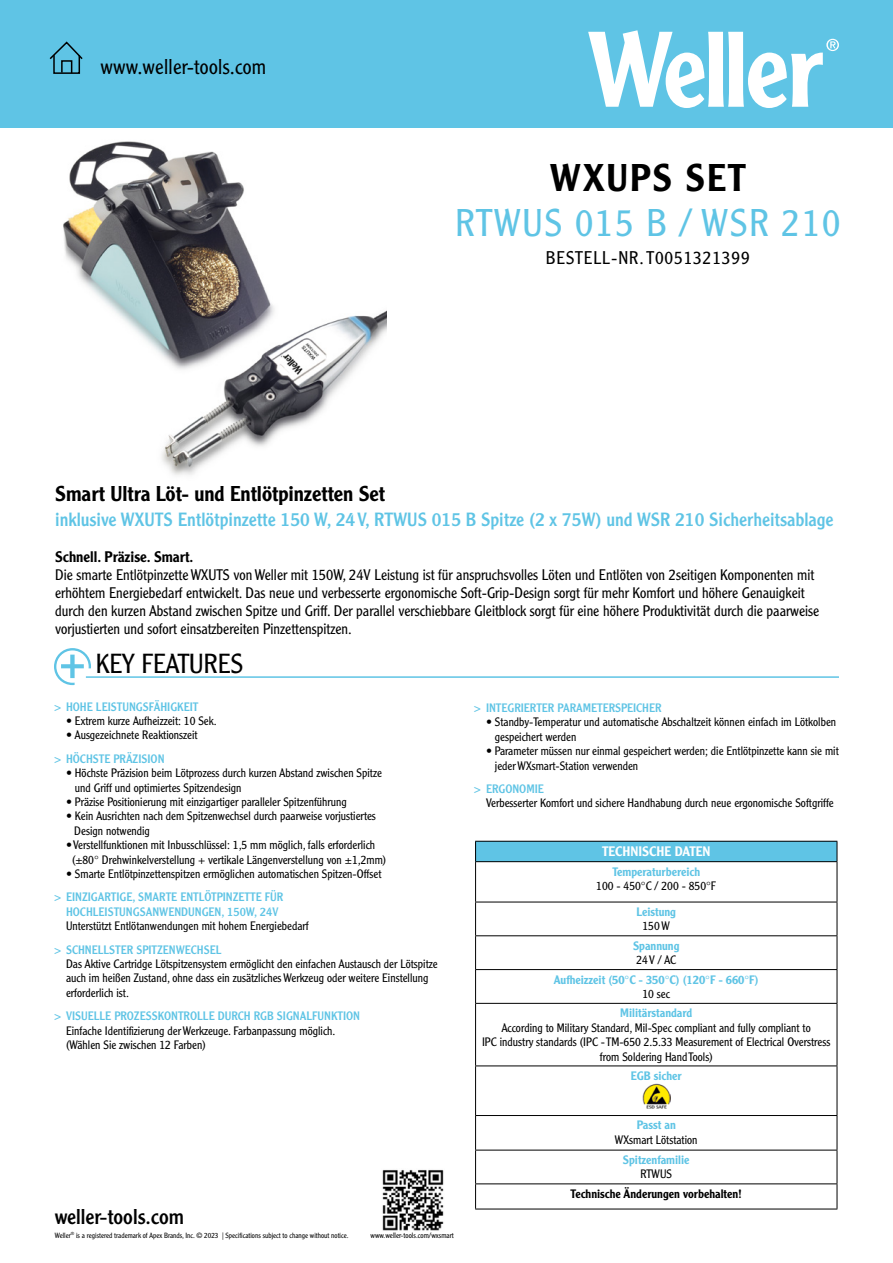
<style>
.page{position:relative;width:893px;height:1263px;background:#fff}
.page>*{position:absolute;margin:0;border:0;box-sizing:border-box;transform-origin:0 0}
.t1{font:300 37.8px "Clearface Gothic LT Std";letter-spacing:.05em;color:#5fc4e5}
.t2{font:500 37.8px "Clearface Gothic LT Std";letter-spacing:.05em;color:#000}
.t3{font:300 27px "Clearface Gothic LT Std";color:#000}
.t4{font:500 21px "Clearface Gothic LT Std";color:#000}
.t5{font:300 21px "Clearface Gothic LT Std";letter-spacing:.01em;color:#000}
.t6{font:21px "Clearface Gothic LT Std";color:#000}
.t7{font:18.75px "Clearface Gothic LT Std";color:#5fc4e5}
.t8{font:300 18px "Clearface Gothic LT Std";letter-spacing:.05em;color:#000}
.t9{font:300 15px/18px "Clearface Gothic LT Std";color:#000}
.t10{font:500 15px "Clearface Gothic LT Std";color:#000}
.t11{font:500 13.5px "Clearface Gothic LT Std";color:#fff}
.t12{font:300 12px/14.4px "Clearface Gothic LT Std";color:#000}
.t13{font:12px/14.4px "Clearface Gothic LT Std";color:#5fc4e5;text-align:center}
.t14{font:500 12px "Clearface Gothic LT Std";color:#5fc4e5}
.t15{font:500 12px "Clearface Gothic LT Std";color:#000}
.t16{font:300 7.65px "Clearface Gothic LT Std";color:#000}
.t17{font:300 7.35px "Clearface Gothic LT Std";color:#000}
</style>
<div class="page">
<img style="left:63px;top:141px;width:324px;height:334px">
<div style="left:0;top:0;width:893px;height:128px;background:#5fc4e5"></div>
<svg style="left:588px;top:30px;width:251px;height:78px"></svg>
<svg style="left:49px;top:41px;width:34px;height:33px"></svg>
<div style="left:476px;top:841px;width:361px;height:21px;background:#5fc4e5"></div>
<hr style="left:475px;top:841px;width:362px;height:1px;background:#000">
<svg style="left:475px;top:842px;width:1px;height:19px"></svg>
<svg style="left:837px;top:842px;width:1px;height:19px"></svg>
<hr style="left:475px;top:861px;width:362px;height:1px;background:#000">
<hr style="left:475px;top:862px;width:1px;height:40px;background:#000">
<hr style="left:837px;top:862px;width:1px;height:40px;background:#000">
<hr style="left:475px;top:902px;width:362px;height:1px;background:#000">
<hr style="left:475px;top:902px;width:1px;height:33px;background:#000">
<hr style="left:837px;top:902px;width:1px;height:33px;background:#000">
<hr style="left:475px;top:935px;width:362px;height:1px;background:#000">
<hr style="left:475px;top:936px;width:1px;height:33px;background:#000">
<hr style="left:837px;top:936px;width:1px;height:33px;background:#000">
<hr style="left:475px;top:969px;width:362px;height:1px;background:#000">
<hr style="left:475px;top:970px;width:1px;height:33px;background:#000">
<hr style="left:837px;top:970px;width:1px;height:33px;background:#000">
<hr style="left:475px;top:1003px;width:362px;height:1px;background:#000">
<hr style="left:475px;top:1004px;width:1px;height:61px;background:#000">
<hr style="left:837px;top:1004px;width:1px;height:61px;background:#000">
<hr style="left:475px;top:1065px;width:362px;height:1px;background:#000">
<hr style="left:475px;top:1066px;width:1px;height:49px;background:#000">
<hr style="left:837px;top:1066px;width:1px;height:49px;background:#000">
<hr style="left:475px;top:1115px;width:362px;height:1px;background:#000">
<hr style="left:475px;top:1116px;width:1px;height:34px;background:#000">
<hr style="left:837px;top:1116px;width:1px;height:34px;background:#000">
<hr style="left:475px;top:1150px;width:362px;height:1px;background:#000">
<hr style="left:475px;top:1150px;width:1px;height:33px;background:#000">
<hr style="left:837px;top:1150px;width:1px;height:33px;background:#000">
<hr style="left:475px;top:1183px;width:362px;height:1px;background:#000">
<svg style="left:475px;top:1184px;width:1px;height:25px"></svg>
<svg style="left:837px;top:1184px;width:1px;height:25px"></svg>
<hr style="left:475px;top:1209px;width:362px;height:1px;background:#000">
<img style="left:642px;top:1083px;width:29px;height:26px">
<img style="left:382px;top:1170px;width:62px;height:61px">
<svg style="left:54px;top:648px;width:37px;height:37px"></svg>
<hr style="left:86px;top:676px;width:753px;height:2px;background:#5fc4e5">
<h3 class="t5" style="left:101px;top:54px;width:167px">www.weller-tools.com</h3>
<h1 class="t2" style="left:550px;top:154px;width:198px">WXUPS SET</h1>
<h1 class="t1" style="left:455px;top:200px;width:386px">RTWUS 015 B / WSR 210</h1>
<h3 class="t8" style="left:546px;top:247px;width:205px">BESTELL-NR. T0051321399</h3>
<h3 class="t4" style="left:55px;top:481px;width:331px">Smart Ultra Löt- und Entlötpinzetten Set</h3>
<h3 class="t7" style="left:55px;top:508px;width:780px">inklusive WXUTS Entlötpinzette 150 W, 24 V, RTWUS 015 B Spitze (2 x 75W) und WSR 210 Sicherheitsablage</h3>
<p class="t10" style="left:55px;top:548px;width:140px">Schnell. Präzise. Smart.</p>
<p class="t9" style="left:55px;top:566px;width:766px">Die smarte Entlötpinzette WXUTS von Weller mit 150W, 24V Leistung ist für anspruchsvolles Löten und Entlöten von 2seitigen Komponenten mit erhöhtem Energiebedarf entwickelt. Das neue und verbesserte ergonomische Soft-Grip-Design sorgt für mehr Komfort und höhere Genauigkeit durch den kurzen Abstand zwischen Spitze und Griff. Der parallel verschiebbare Gleitblock sorgt für eine höhere Produktivität durch die paarweise vorjustierten und sofort einsatzbereiten Pinzettenspitzen.</p>
<h2 class="t3" style="left:96px;top:647px;width:149px">KEY FEATURES</h2>
<p class="t13" style="left:54px;top:699px;width:146px">&gt; HOHE LEISTUNGSFÄHIGKEIT</p>
<p class="t12" style="left:66px;top:714px;width:152px">• Extrem kurze Aufheizzeit: 10 Sek.</p>
<p class="t12" style="left:66px;top:728px;width:133px">• Ausgezeichnete Reaktionszeit</p>
<p class="t13" style="left:54px;top:751px;width:112px">&gt; HÖCHSTE PRÄZISION</p>
<p class="t12" style="left:75px;top:766px;width:309px;text-indent:-9px">• Höchste Präzision beim Lötprozess durch kurzen Abstand zwischen Spitze und Griff und optimiertes Spitzendesign</p>
<p class="t12" style="left:66px;top:795px;width:282px">• Präzise Positionierung mit einzigartiger paralleler Spitzenführung</p>
<p class="t12" style="left:74px;top:809px;width:303px;text-indent:-8px">• Kein Ausrichten nach dem Spitzenwechsel durch paarweise vorjustiertes<br>Design notwendig</p>
<p class="t12" style="left:72px;top:838px;width:316px;text-indent:-6px">• Verstellfunktionen mit Inbusschlüssel: 1,5 mm möglich, falls erforderlich (±80° Drehwinkelverstellung + vertikale Längenverstellung von ±1,2mm)</p>
<p class="t12" style="left:66px;top:867px;width:317px">• Smarte Entlötpinzettenspitzen ermöglichen automatischen Spitzen-Offset</p>
<p class="t13" style="left:54px;top:890px;width:231px">&gt; EINZIGARTIGE, SMARTE ENTLÖTPINZETTE FÜR<br>HOCHLEISTUNGSANWENDUNGEN, 150W, 24V</p>
<p class="t12" style="left:66px;top:919px;width:244px">Unterstützt Entlötanwendungen mit hohem Energiebedarf</p>
<p class="t13" style="left:54px;top:942px;width:169px">&gt; SCHNELLSTER SPITZENWECHSEL</p>
<p class="t12" style="left:66px;top:957px;width:373px">Das Aktive Cartridge Lötspitzensystem ermöglicht den einfachen Austausch der Lötspitze auch im heißen Zustand, ohne dass ein zusätzliches Werkzeug oder weitere Einstellung erforderlich ist.</p>
<p class="t13" style="left:54px;top:1009px;width:308px">&gt; VISUELLE PROZESSKONTROLLE DURCH RGB SIGNALFUNKTION</p>
<p class="t12" style="left:66px;top:1023px;width:271px">Einfache Identifizierung der Werkzeuge. Farbanpassung möglich. (Wählen Sie zwischen 12 Farben)</p>
<h3 class="t6" style="left:55px;top:1203px;width:131px">weller-tools.com</h3>
<p class="t17" style="left:55px;top:1230px;width:295px">Weller<sup>®</sup> is a registered trademark of Apex Brands, Inc. © 2023 | Specifications subject to change without notice.</p>
<p class="t16" style="left:371px;top:1230px;width:85px">www.weller-tools.com/wxsmart</p>
<p class="t13" style="left:474px;top:700px;width:189px">&gt; INTEGRIERTER PARAMETERSPEICHER</p>
<p class="t12" style="left:495px;top:715px;width:343px;text-indent:-9px">• Standby-Temperatur und automatische Abschaltzeit können einfach im Lötkolben gespeichert werden</p>
<p class="t12" style="left:495px;top:744px;width:345px;text-indent:-9px">• Parameter müssen nur einmal gespeichert werden; die Entlötpinzette kann sie mit jeder WXsmart-Station verwenden</p>
<p class="t13" style="left:474px;top:781px;width:71px">&gt; ERGONOMIE</p>
<p class="t12" style="left:486px;top:796px;width:349px">Verbesserter Komfort und sichere Handhabung durch neue ergonomische Softgriffe</p>
<p class="t11" style="left:602px;top:843px;width:110px">TECHNISCHE DATEN</p>
<p class="t14" style="left:612px;top:864px;width:89px">Temperaturbereich</p>
<p class="t12" style="left:596px;top:879px;width:121px">100 - 450°C / 200 - 850°F</p>
<p class="t14" style="left:636px;top:904px;width:41px">Leistung</p>
<p class="t12" style="left:642px;top:919px;width:29px">150 W</p>
<p class="t14" style="left:633px;top:938px;width:48px">Spannung</p>
<p class="t12" style="left:636px;top:953px;width:41px">24 V / AC</p>
<p class="t14" style="left:554px;top:972px;width:206px">Aufheizzeit (50°C - 350°C) (120°F - 660°F)</p>
<p class="t12" style="left:642px;top:986px;width:29px">10 sec</p>
<p class="t14" style="left:620px;top:1006px;width:74px">Militärstandard</p>
<p class="t12" style="left:482px;top:1020px;width:350px;text-align:center">According to Military Standard, Mil-Spec compliant and fully compliant to<br>IPC industry standards (IPC - TM-650 2.5.33 Measurement of Electrical Overstress from Soldering Hand Tools)</p>
<p class="t14" style="left:631px;top:1068px;width:53px">EGB sicher</p>
<p class="t14" style="left:637px;top:1118px;width:40px">Passt an</p>
<p class="t12" style="left:615px;top:1132px;width:84px">WXsmart Lötstation</p>
<p class="t14" style="left:623px;top:1152px;width:68px">Spitzenfamilie</p>
<p class="t12" style="left:640px;top:1167px;width:33px">RTWUS</p>
<p class="t15" style="left:571px;top:1186px;width:173px">Technische Änderungen vorbehalten!</p>
</div>
